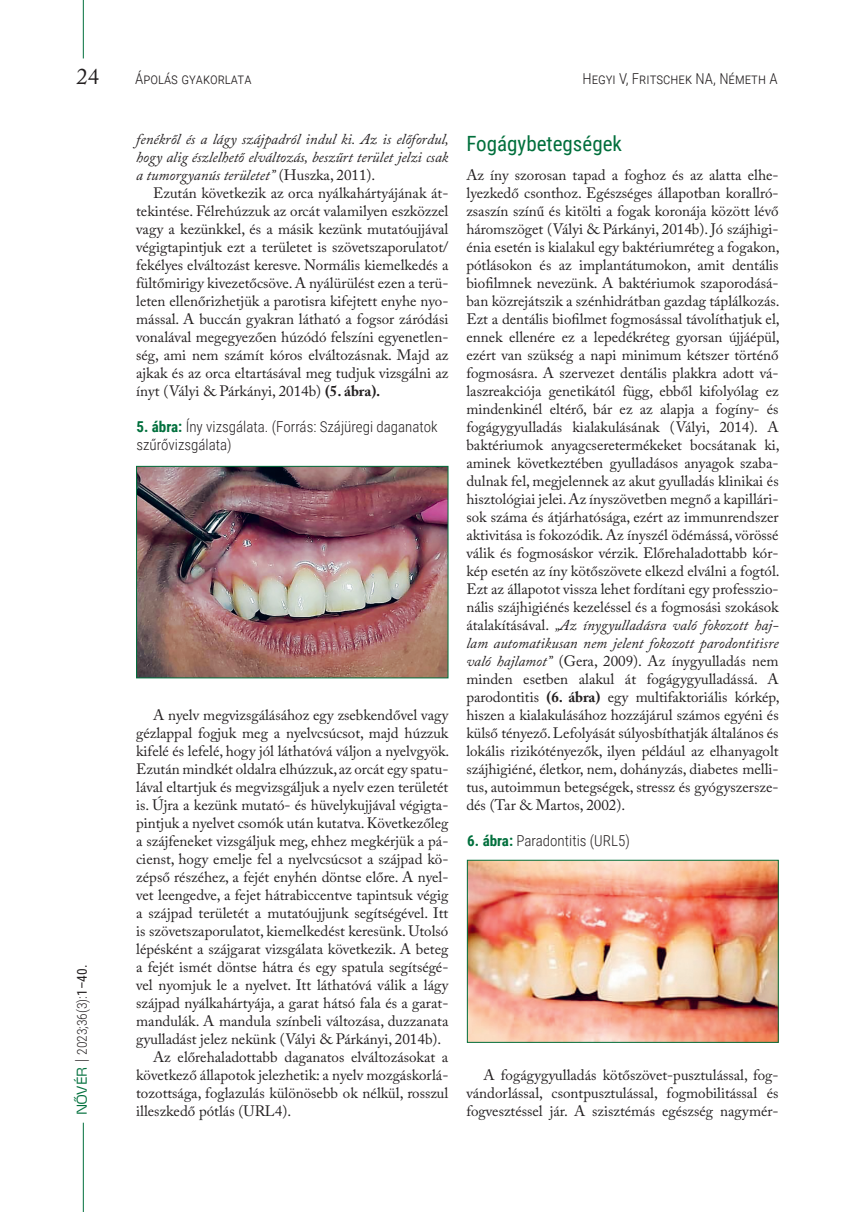
<style>
.page{position:relative;width:851px;height:1212px;background:#fff}
.page>*{position:absolute;margin:0;border:0;box-sizing:border-box;transform-origin:0 0}
.t1{font:22.5px "Adobe Caslon Pro";color:#231f20}
._1_alcím{font:21px "Roboto Condensed";color:#006f3c}
.t2{font:15px/18px "Adobe Caslon Pro";color:#231f20;text-align:justify}
.t3{font:italic 15px/18px "Adobe Caslon Pro";color:#231f20;text-align:justify}
.Táblázat_-_cím{font:300 15px/18px "Roboto Condensed";color:#231f20}
.t4{font:300 13.5px "Roboto Condensed";color:#231f20}
.s1{font-family:"Max OT";color:#006f3c}
.s2{font-family:"Adobe Caslon Pro";font-weight:400}
.s3{font-weight:400}
.s4{font-style:normal}
.s5{font-weight:700}
.s6{font-weight:700;color:#006f3c}
.s7{font-style:italic}
</style>
<div class="page">
<hr style="left:83px;top:1123px;width:1px;height:89px;background:#006f3c">
<hr style="left:83px;top:0;width:1px;height:58px;background:#006f3c">
<img style="left:138px;top:468px;width:308px;height:208px">
<div style="left:136px;top:466px;width:312px;height:212px;border:1px solid #006f3c"></div>
<img style="left:469px;top:862px;width:307px;height:179px">
<div style="left:467px;top:860px;width:311px;height:183px;border:1px solid #006f3c"></div>
<h1 class="t1" style="left:77px;top:63px;width:24px">24</h1>
<p class="Táblázat_-_cím" style="left:135px;top:69px;width:118px">Ápolás gyakorlata</p>
<p class="Táblázat_-_cím" style="left:582px;top:69px;width:196px">Hegyi V, Fritschek NA, Németh A</p>
<p class="t4" style="left:73px;top:1115px;width:152px;rotate:-90deg"><span class="s1">NŐVÉR</span> <span class="s2">|</span> 2023;36(3):<span class="s3">1–40.</span></p>
<p class="t3" style="left:136px;top:130px;width:314px">fenékről és a lágy szájpadról indul ki. Az is előfordul, hogy alig észlelhető elváltozás, beszűrt terület jelzi csak a tumorgyanús területet” <span class="s4">(Huszka, 2011).</span></p>
<p class="t2" style="left:136px;top:184px;width:314px;text-indent:17px">Ezután következik az orca nyálkahártyájának át&shy;tekintése. Félrehúzzuk az orcát valamilyen eszközzel vagy a kezünkkel, és a másik kezünk mutatóujjával végigtapintjuk ezt a területet is szövetszaporulatot/ fekélyes elváltozást keresve. Normális kiemelkedés a fültőmirigy kivezetőcsöve. A nyálürülést ezen a terü&shy;leten ellenőrizhetjük a parotisra kifejtett enyhe nyo&shy;mással. A buccán gyakran látható a fogsor záródási vonalával megegyezően húzódó felszíni egyenetlen&shy;ség, ami nem számít kóros elváltozásnak. Majd az ajkak és az orca eltartásával meg tudjuk vizsgálni az ínyt (Vályi &amp; Párkányi, 2014b) <span class="s5">(5. ábra).</span></p>
<p class="Táblázat_-_cím" style="left:136px;top:417px;width:303px"><span class="s6">5. ábra:</span> Íny vizsgálata. (Forrás: Szájüregi daganatok szűrővizsgálata)</p>
<p class="t2" style="left:136px;top:706px;width:315px;text-indent:17px">A nyelv megvizsgálásához egy zsebkendővel vagy gézlappal fogjuk meg a nyelvcsúcsot, majd húzzuk kifelé és lefelé, hogy jól láthatóvá váljon a nyelvgyök.<br>Ezután mindkét oldalra elhúzzuk, az orcát egy spatu&shy;lával eltartjuk és megvizsgáljuk a nyelv ezen területét is. Újra a kezünk mutató- és hüvelykujjával végigta&shy;pintjuk a nyelvet csomók után kutatva. Következőleg a szájfeneket vizsgáljuk meg, ehhez megkérjük a pá&shy;cienst, hogy emelje fel a nyelvcsúcsot a szájpad kö&shy;zépső részéhez, a fejét enyhén döntse előre. A nyel&shy;vet leengedve, a fejet hátrabiccentve tapintsuk végig a szájpad területét a mutatóujjunk segítségével. Itt is szövetszaporulatot, kiemelkedést keresünk. Utolsó lépésként a szájgarat vizsgálata következik. A beteg a fejét ismét döntse hátra és egy spatula segítségé&shy;vel nyomjuk le a nyelvet. Itt láthatóvá válik a lágy szájpad nyálkahártyája, a garat hátsó fala és a garat&shy;mandulák. A mandula színbeli változása, duzzanata gyulladást jelez nekünk (Vályi &amp; Párkányi, 2014b).</p>
<p class="t2" style="left:136px;top:1048px;width:314px;text-indent:17px">Az előrehaladottabb daganatos elváltozásokat a következő állapotok jelezhetik: a nyelv mozgáskorlá&shy;tozottsága, foglazulás különösebb ok nélkül, rosszul illeszkedő pótlás (URL4).</p>
<p class="_1_alcím" style="left:466px;top:128px;width:157px">Fogágybetegségek</p>
<p class="t2" style="left:466px;top:166px;width:315px">Az íny szorosan tapad a foghoz és az alatta elhe&shy;lyezkedő csonthoz. Egészséges állapotban korallró&shy;zsaszín színű és kitölti a fogak koronája között lévő háromszöget (Vályi &amp; Párkányi, 2014b). Jó szájhigi&shy;énia esetén is kialakul egy baktériumréteg a fogakon, pótlásokon és az implantátumokon, amit dentális biofilmnek nevezünk. A baktériumok szaporodásá&shy;ban közrejátszik a szénhidrátban gazdag táplálkozás.<br>Ezt a dentális biofilmet fogmosással távolíthatjuk el, ennek ellenére ez a lepedékréteg gyorsan újjáépül, ezért van szükség a napi minimum kétszer történő fogmosásra. A szervezet dentális plakkra adott vá&shy;laszreakciója genetikától függ, ebből kifolyólag ez mindenkinél eltérő, bár ez az alapja a fogíny- és fogágygyulladás kialakulásának (Vályi, 2014). A baktériumok anyagcseretermékeket bocsátanak ki, aminek következtében gyulladásos anyagok szaba&shy;dulnak fel, megjelennek az akut gyulladás klinikai és hisztológiai jelei. Az ínyszövetben megnő a kapillári&shy;sok száma és átjárhatósága, ezért az immunrendszer aktivitása is fokozódik. Az ínyszél ödémássá, vörössé válik és fogmosáskor vérzik. Előrehaladottabb kór&shy;kép esetén az íny kötőszövete elkezd elválni a fogtól.<br>Ezt az állapotot vissza lehet fordítani egy professzio&shy;nális szájhigiénés kezeléssel és a fogmosási szokások átalakításával. <span class="s7">„Az ínygyulladásra való fokozott haj&shy;lam automatikusan nem jelent fokozott parodontitisre való hajlamot”</span> (Gera, 2009). Az ínygyulladás nem minden esetben alakul át fogágygyulladássá. A parodontitis <span class="s5">(6. ábra)</span> egy multifaktoriális kórkép, hiszen a kialakulásához hozzájárul számos egyéni és külső tényező. Lefolyását súlyosbíthatják általános és lokális rizikótényezők, ilyen például az elhanyagolt szájhigiéné, életkor, nem, dohányzás, diabetes melli&shy;tus, autoimmun betegségek, stressz és gyógyszersze&shy;dés (Tar &amp; Martos, 2002).</p>
<p class="Táblázat_-_cím" style="left:467px;top:831px;width:164px"><span class="s6">6. ábra:</span> Paradontitis (URL5)</p>
<p class="t2" style="left:466px;top:1066px;width:314px;text-indent:17px">A fogágygyulladás kötőszövet-pusztulással, fog&shy;vándorlással, csontpusztulással, fogmobilitással és fogvesztéssel jár. A szisztémás egészség nagymér-</p>
</div>
